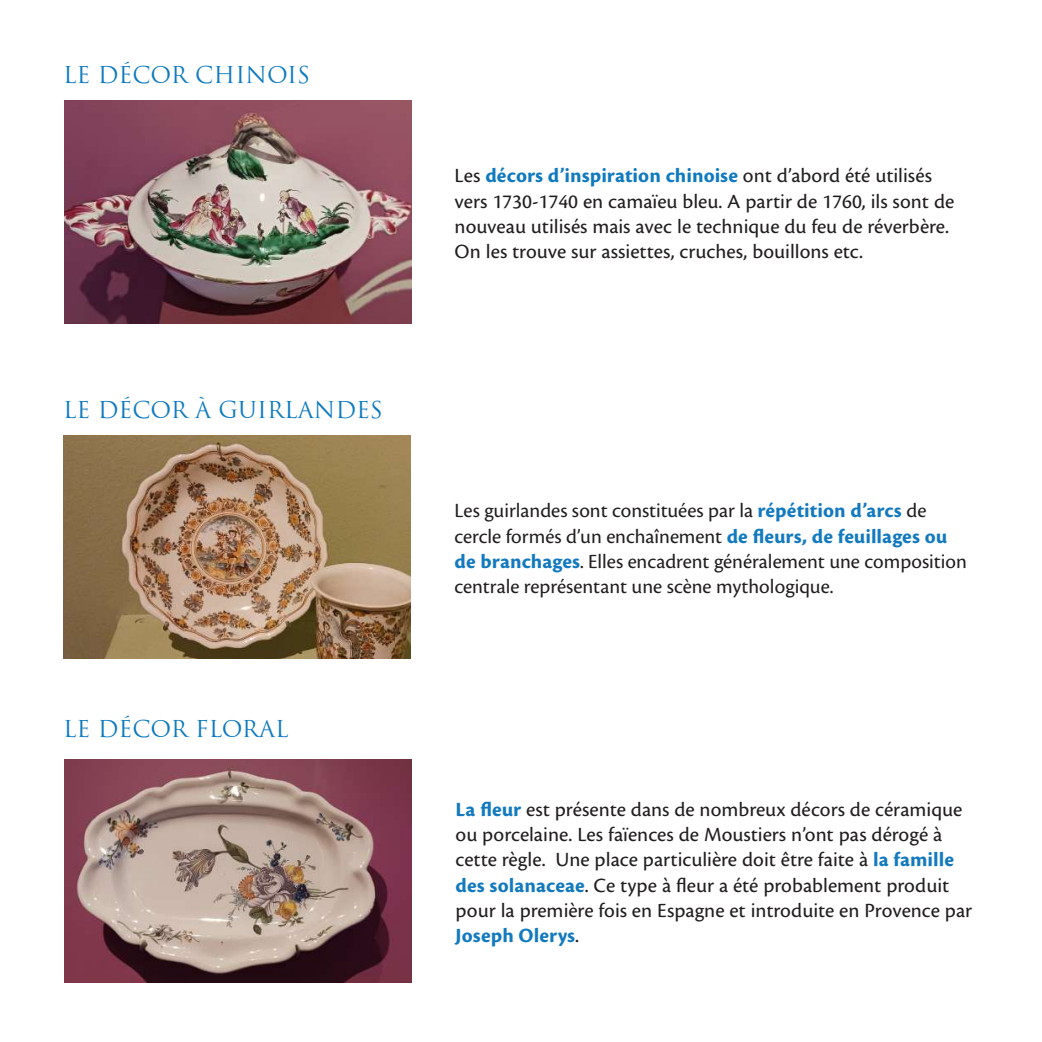
<style>
.page{position:relative;width:1042px;height:1042px;background:#fff}
.page>*{position:absolute;margin:0;border:0;box-sizing:border-box;transform-origin:0 0}
.t1{font:22.75px "Trajan";color:#0e7abf}
.t2{font:21px/25.2px "Cronos Pro Capt";color:#231f20}
.t3{font:21px/25.2px "Cronos Pro";color:#231f20}
.t4{font:21px "Cronos Pro Bold Capt";letter-spacing:.005em;color:#107abf}
.t5{font:21px "Cronos Pro Bold Capt";letter-spacing:.005em;color:#137abf}
.s1{font-family:"Cronos Pro Capt";color:#231f20}
.s2{font-family:"Cronos Pro Bold Capt";color:#137abf}
</style>
<div class="page">
<img style="left:64px;top:759px;width:347px;height:223px">
<img style="left:63px;top:435px;width:347px;height:223px">
<img style="left:64px;top:100px;width:347px;height:224px">
<p class="t1" style="left:63px;top:61px;width:249px">LE DÉCOR CHINOIS</p>
<p class="t1" style="left:63px;top:396px;width:321px">LE DÉCOR À GUIRLANDES</p>
<p class="t1" style="left:63px;top:715px;width:227px">LE DÉCOR FLORAL</p>
<p class="t4" style="left:455px;top:164px;width:479px"><span class="s1">Les</span> décors d’inspiration chinoise <span class="s1">ont d’abord été utilisés</span></p>
<p class="t2" style="left:455px;top:189px;width:501px">vers 1730-1740 en camaïeu bleu. A partir de 1760, ils sont de nouveau utilisés mais avec le technique du feu de réverbère.<br>On les trouve sur assiettes, cruches, bouillons etc.</p>
<p class="t3" style="left:455px;top:498px;width:514px">Les guirlandes sont constituées par la <span class="s2">répétition d’arcs</span> de cercle formés d’un enchaînement <span class="s2">de fleurs, de feuillages ou de branchages</span>. Elles encadrent généralement une composition centrale représentant une scène mythologique.</p>
<p class="t2" style="left:456px;top:797px;width:518px"><span class="s2">La fleur</span> est présente dans de nombreux décors de céramique ou porcelaine. Les faïences de Moustiers n’ont pas dérogé à cette règle. Une place particulière doit être faite à <span class="s2">la famille des solanaceae</span>. Ce type à fleur a été probablement produit pour la première fois en Espagne et introduite en Provence par</p>
<p class="t5" style="left:456px;top:923px;width:125px">Joseph Olerys<span class="s1">.</span></p>
</div>
